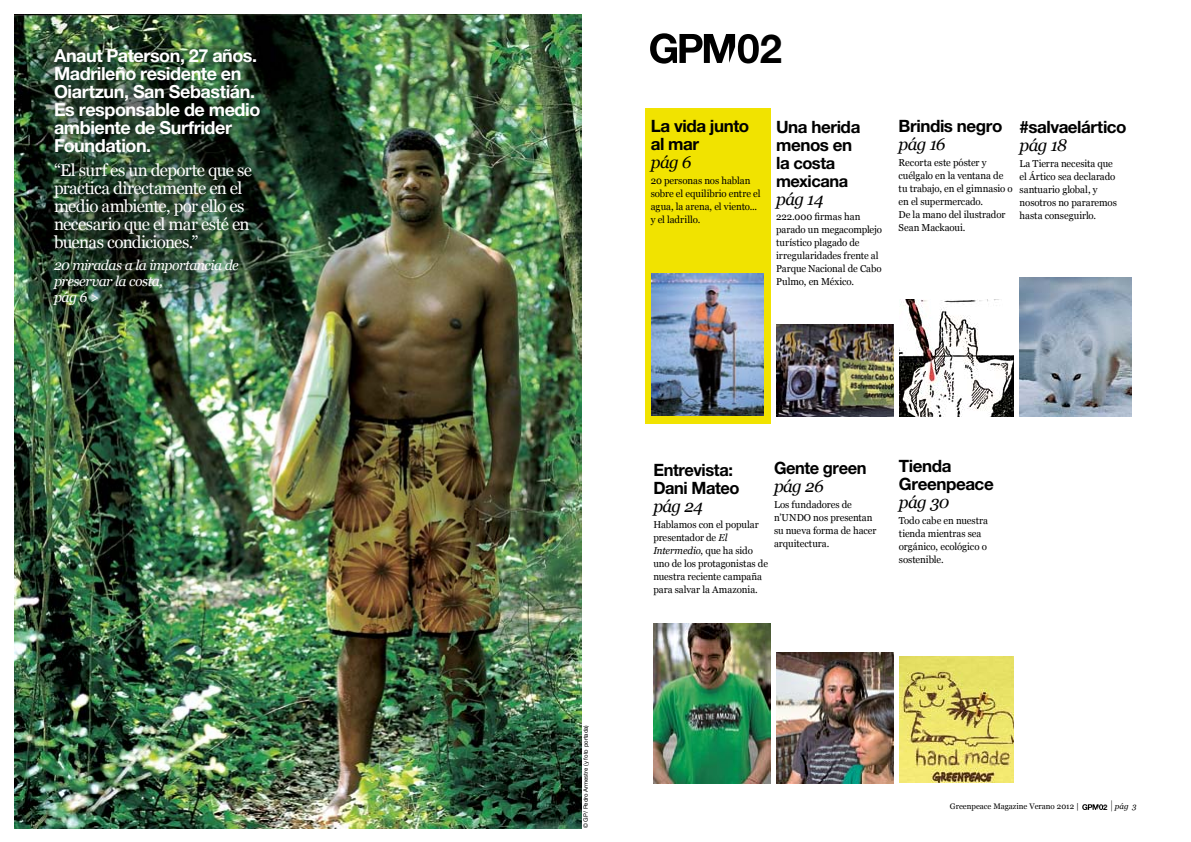
<style>
.page{position:relative;width:1191px;height:842px;background:#fff}
.page>*{position:absolute;margin:0;border:0;box-sizing:border-box;transform-origin:0 0}
.t1{font:700 40px "Helvetica Neue LT Std";color:#000}
.t2{font:700 18px/18px "Helvetica Neue LT Std";letter-spacing:-.025em;color:#fff}
.t3{font:17px/18px "Georgia";letter-spacing:-.04em;color:#fff}
.t4{font:700 17px/18px "Helvetica Neue LT Std";letter-spacing:-.025em;color:#000}
.t5{font:italic 17px "Georgia";letter-spacing:-.04em;color:#000}
.t6{font:700 16.5px/18px "Helvetica Neue LT Std";letter-spacing:-.03em;color:#000}
.t7{font:italic 14px/16px "Georgia";letter-spacing:-.04em;color:#fff}
.t8{font:10px/13px "Georgia";letter-spacing:-.005em;color:#000}
.t9{font:8px "Georgia";color:#000}
.t10{font:italic 8px "Georgia";color:#000}
.t11{font:6px "Helvetica Neue LT Std";color:#000}
.s1{font-size:17px}
.s2{font-style:italic}
.s3{font-family:"Helvetica Neue LT Std";font-weight:100;font-style:normal;font-size:11px}
</style>
<div class="page">
<svg style="left:1082px;top:804px;width:21px;height:6px"></svg>
<img style="left:14px;top:14px;width:567px;height:814px">
<div style="left:644px;top:108px;width:126px;height:315px;background:#f1e300"></div>
<img style="left:651px;top:274px;width:112px;height:141px">
<img style="left:899px;top:656px;width:114px;height:127px">
<img style="left:776px;top:325px;width:117px;height:92px">
<img style="left:899px;top:299px;width:114px;height:118px">
<img style="left:1019px;top:277px;width:112px;height:140px">
<svg style="left:650px;top:33px;width:108px;height:31px"></svg>
<img style="left:776px;top:653px;width:117px;height:130px">
<img style="left:653px;top:624px;width:117px;height:159px">
<h2 class="t2" style="left:54px;top:47px;width:205px">Anaut Paterson, 27 años.</h2>
<h2 class="t2" style="left:54px;top:65px;width:208px">Madrileño residente en<br>Oiartzun, San Sebastián.<br>Es responsable de medio ambiente de Surfrider<br>Foundation.</h2>
<h3 class="t3" style="left:54px;top:162px;width:199px">“El surf es un deporte que se practica directamente en el medio ambiente, por ello es necesario que el mar esté en buenas condiciones.”</h3>
<h3 class="t7" style="left:54px;top:257px;width:186px">20 miradas a la importancia de preservar la costa,<br>pág 6 &gt;</h3>
<h1 class="t1" style="left:760px;top:24px;width:24px">2</h1>
<h3 class="t4" style="left:651px;top:116px;width:100px">La vida junto al mar</h3>
<h3 class="t5" style="left:651px;top:151px;width:42px">pág 6</h3>
<p class="t8" style="left:651px;top:174px;width:111px">20 personas nos hablan sobre el equilibrio entre el agua, la arena, el viento... y el ladrillo.</p>
<h3 class="t4" style="left:776px;top:117px;width:86px">Una herida menos en</h3>
<h3 class="t6" style="left:776px;top:153px;width:73px"><span class="s1">la</span> costa mexicana</h3>
<h3 class="t5" style="left:776px;top:188px;width:49px">pág 14</h3>
<p class="t8" style="left:776px;top:211px;width:107px">222.000 firmas han parado un megacomplejo turístico plagado de irregularidades frente al<br>Parque Nacional de Cabo<br>Pulmo, en México.</p>
<h3 class="t4" style="left:898px;top:116px;width:105px">Brindis negro</h3>
<h3 class="t5" style="left:898px;top:133px;width:48px">pág 16</h3>
<p class="t8" style="left:898px;top:156px;width:116px">Recorta este póster y cuélgalo en la ventana de tu trabajo, en el gimnasio o en el supermercado.<br>De la mano del ilustrador<br>Sean Mackaoui.</p>
<h3 class="t4" style="left:1019px;top:118px;width:109px">#salvaelártico</h3>
<h3 class="t5" style="left:1019px;top:134px;width:49px">pág 18</h3>
<p class="t8" style="left:1019px;top:157px;width:99px">La Tierra necesita que el Ártico sea declarado santuario global, y nosotros no pararemos hasta conseguirlo.</p>
<p class="t11" style="left:582px;top:828px;width:105px;rotate:-90deg">© GP/ Pedro Armestre (y foto portada)</p>
<h3 class="t4" style="left:774px;top:458px;width:94px">Gente green</h3>
<h3 class="t5" style="left:774px;top:475px;width:51px">pág 26</h3>
<p class="t8" style="left:774px;top:498px;width:104px">Los fundadores de n’UNDO nos presentan su nueva forma de hacer arquitectura.</p>
<h3 class="t4" style="left:653px;top:461px;width:88px">Entrevista:<br>Dani Mateo</h3>
<h3 class="t5" style="left:653px;top:496px;width:51px">pág 24</h3>
<p class="t8" style="left:653px;top:518px;width:116px">Hablamos con el popular presentador de <span class="s2">El<br>Intermedio</span>, que ha sido uno de los protagonistas de nuestra reciente campaña para salvar la Amazonia.</p>
<h3 class="t4" style="left:899px;top:457px;width:96px">Tienda<br>Greenpeace</h3>
<h3 class="t5" style="left:899px;top:492px;width:52px">pág 30</h3>
<p class="t8" style="left:899px;top:514px;width:91px">Todo cabe en nuestra tienda mientras sea orgánico, ecológico o sostenible.</p>
<p class="t9" style="left:950px;top:801px;width:131px">Greenpeace Magazine Verano 2012 |</p>
<p class="t10" style="left:1103px;top:801px;width:35px"><sub>2</sub> <span class="s3">|</span> pág 3</p>
</div>
